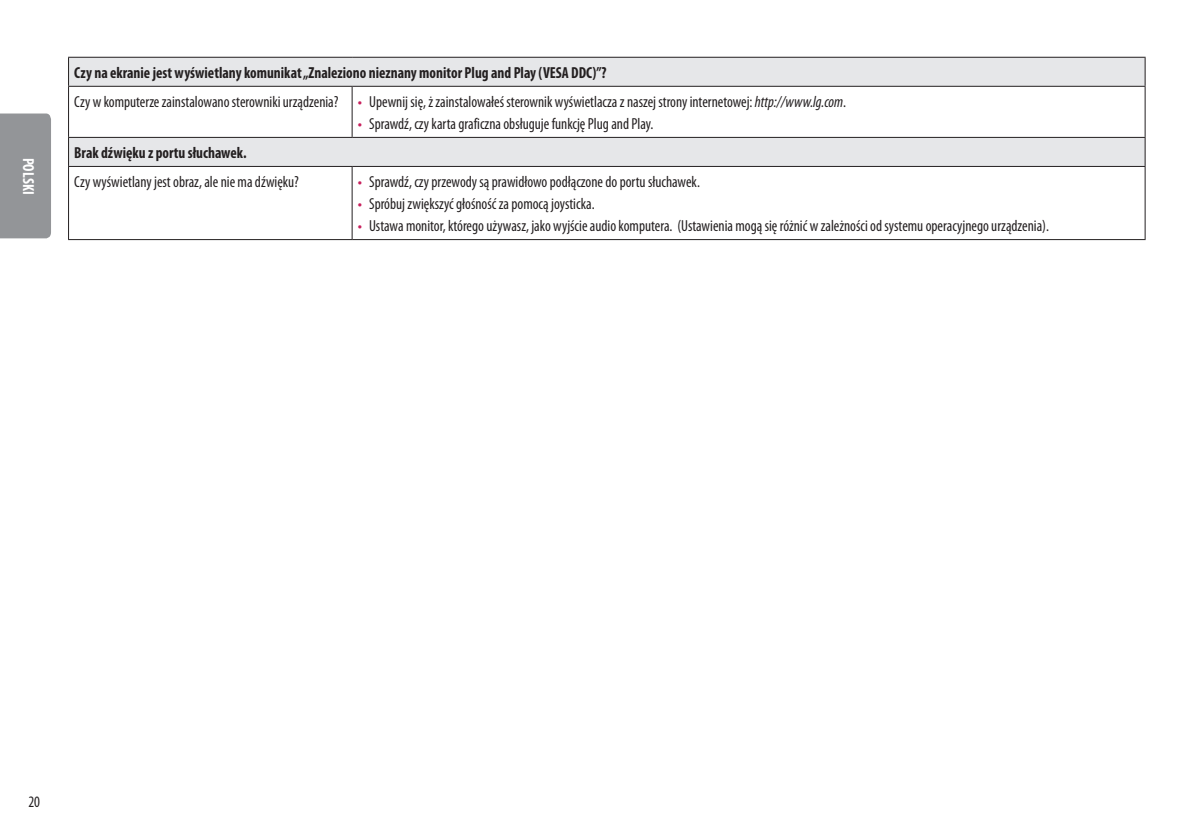
<style>
.page{position:relative;width:1191px;height:840px;background:#fff}
.page>*{position:absolute;margin:0;border:0;box-sizing:border-box;transform-origin:0 0}
.Body{font:condensed 16px "Myriad Pro";color:#231f20;scale:.95 1}
.Body_Bold{font:700 condensed 16px "Myriad Pro";color:#231f20;scale:.95 1}
.t1{font:700 condensed 16px "Myriad Pro";color:#fff;scale:.95 1}
.s1{font-family:"LG Smart";font-stretch:normal;color:#c8205d}
.s2{font-style:italic}
</style>
<div class="page">
<div style="left:0;top:113px;width:51px;height:125px;background:#939598"></div>
<svg style="left:69px;top:58px;width:1075px;height:108px;fill:#e6e7e9"></svg>
<hr style="left:68px;top:57px;width:284px;height:1px;background:#231f20">
<svg style="left:68px;top:58px;width:1px;height:28px"></svg>
<hr style="left:352px;top:57px;width:793px;height:1px;background:#231f20">
<svg style="left:1144px;top:58px;width:1px;height:28px"></svg>
<hr style="left:68px;top:86px;width:284px;height:1px;background:#231f20">
<hr style="left:68px;top:87px;width:1px;height:50px;background:#231f20">
<hr style="left:352px;top:86px;width:793px;height:1px;background:#231f20">
<hr style="left:351px;top:87px;width:1px;height:50px;background:#231f20">
<hr style="left:1144px;top:87px;width:1px;height:50px;background:#231f20">
<hr style="left:68px;top:137px;width:284px;height:1px;background:#231f20">
<svg style="left:68px;top:138px;width:1px;height:28px"></svg>
<hr style="left:352px;top:137px;width:793px;height:1px;background:#231f20">
<svg style="left:1144px;top:138px;width:1px;height:28px"></svg>
<hr style="left:68px;top:166px;width:284px;height:1px;background:#231f20">
<hr style="left:68px;top:167px;width:1px;height:72px;background:#231f20">
<hr style="left:352px;top:166px;width:793px;height:1px;background:#231f20">
<hr style="left:351px;top:167px;width:1px;height:72px;background:#231f20">
<hr style="left:1144px;top:167px;width:1px;height:72px;background:#231f20">
<hr style="left:68px;top:239px;width:284px;height:1px;background:#231f20">
<hr style="left:352px;top:239px;width:793px;height:1px;background:#231f20">
<p class="t1" style="left:38px;top:157px;width:40px;rotate:90deg">POLSKI</p>
<p class="Body_Bold" style="left:74px;top:62px;width:562px">Czy na ekranie jest wyświetlany komunikat „Znaleziono nieznany monitor Plug and Play (VESA DDC)”?</p>
<p class="Body" style="left:74px;top:92px;width:280px">Czy w komputerze zainstalowano sterowniki urządzenia?</p>
<p class="Body" style="left:358px;top:92px;width:515px"><span class="s1">•</span> Upewnij się, ż zainstalowałeś sterownik wyświetlacza z naszej strony internetowej: <span class="s2">http://www.lg.com</span>.</p>
<p class="Body" style="left:358px;top:114px;width:313px"><span class="s1">•</span> Sprawdź, czy karta graficzna obsługuje funkcję Plug and Play.</p>
<p class="Body_Bold" style="left:74px;top:142px;width:183px">Brak dźwięku z portu słuchawek.</p>
<p class="Body" style="left:74px;top:172px;width:238px">Czy wyświetlany jest obraz, ale nie ma dźwięku?</p>
<p class="Body" style="left:358px;top:172px;width:362px"><span class="s1">•</span> Sprawdź, czy przewody są prawidłowo podłączone do portu słuchawek.</p>
<p class="Body" style="left:358px;top:194px;width:251px"><span class="s1">•</span> Spróbuj zwiększyć głośność za pomocą joysticka.</p>
<p class="Body" style="left:358px;top:216px;width:729px"><span class="s1">•</span> Ustawa monitor, którego używasz, jako wyjście audio komputera. (Ustawienia mogą się różnić w zależności od systemu operacyjnego urządzenia).</p>
<p class="Body" style="left:28px;top:791px;width:14px">20</p>
</div>
